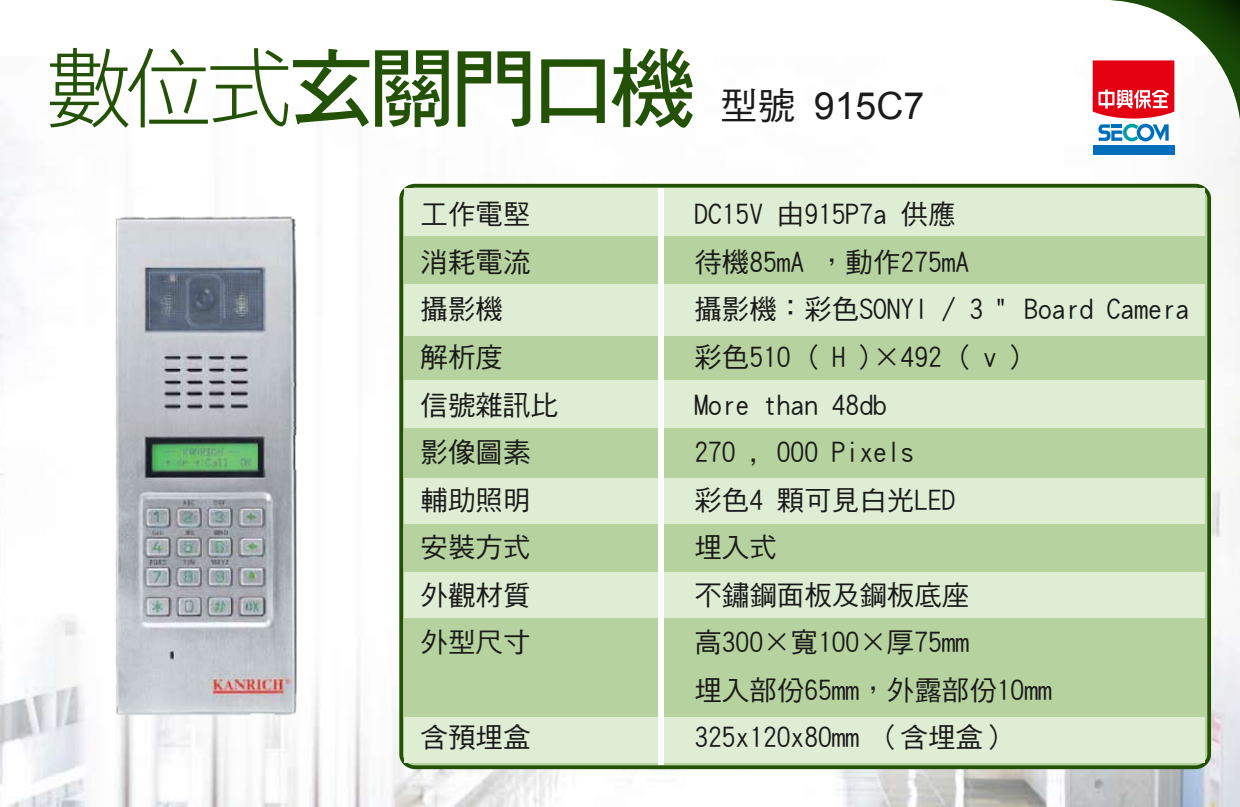
<style>
.page{position:relative;width:1240px;height:807px;background:#fff}
.page>*{position:absolute;margin:0;border:0;box-sizing:border-box;transform-origin:0 0}
.t1{font:86.5px "DF Hei Std W7";letter-spacing:-.075em;color:#235105}
.t2{font:37.5px "Arial";color:#1a1a1a}
.t3{font:27.5px/47.5px "DF Hei Std W5";color:#1a1a1a}
.s1{font-family:"DF Hei Std W3"}
.s2{font-family:"DF Hei Std W5"}
</style>
<div class="page">
<img style="left:0;top:139px;width:1240px;height:667px">
<div style="left:401px;top:185px;width:808px;height:581px;background:#b6d39f;border-radius:13px"></div>
<div style="left:399px;top:184px;width:812px;height:584px;border:4px solid #235105;border-radius:13px"></div>
<div style="left:405px;top:188px;width:800px;height:47px;background:#deedd3"></div>
<div style="left:405px;top:284px;width:800px;height:51px;background:#deedd3"></div>
<div style="left:405px;top:380px;width:800px;height:48px;background:#deedd3"></div>
<div style="left:405px;top:478px;width:800px;height:46px;background:#deedd3"></div>
<div style="left:405px;top:572px;width:800px;height:45px;background:#deedd3"></div>
<div style="left:405px;top:716px;width:800px;height:46px;background:#deedd3"></div>
<div style="left:659px;top:188px;width:5px;height:576px;background:#fff"></div>
<img style="left:103px;top:209px;width:201px;height:521px">
<div style="left:1089px;top:56px;width:89px;height:103px;background:#fff"></div>
<div style="left:1093px;top:145px;width:81px;height:10px;background:#006fbb"></div>
<svg style="left:1093px;top:0;width:147px;height:141px"></svg>
<h1 class="t1" style="left:46px;top:41px;width:651px"><span class="s1">數位式</span>玄關門口機</h1>
<h2 class="t2" style="left:720px;top:81px;width:206px"><span class="s2">型號</span> 915C7</h2>
<p class="t3" style="left:421px;top:190px;width:139px">工作電堅消耗電流攝影機<br>解析度<br>信號雜訊比影像圖素輔助照明安裝方式外觀材質外型尺寸</p>
<p class="t3" style="left:421px;top:713px;width:111px">含預埋盒</p>
<p class="t3" style="left:694px;top:190px;width:496px">DC15V 由915P7a 供應<br>待機85mA ，動作275mA<br>攝影機：彩色SONYI / 3 " Board Camera彩色510 ( H )×492 ( v )<br>More than 48db<br>270 , 000 Pixels<br>彩色4 顆可見白光LED<br>埋入式<br>不鏽鋼面板及鋼板底座<br>高300×寬100×厚75mm<br>埋入部份65mm，外露部份10mm<br>325x120x80mm （含埋盒）</p>
</div>
